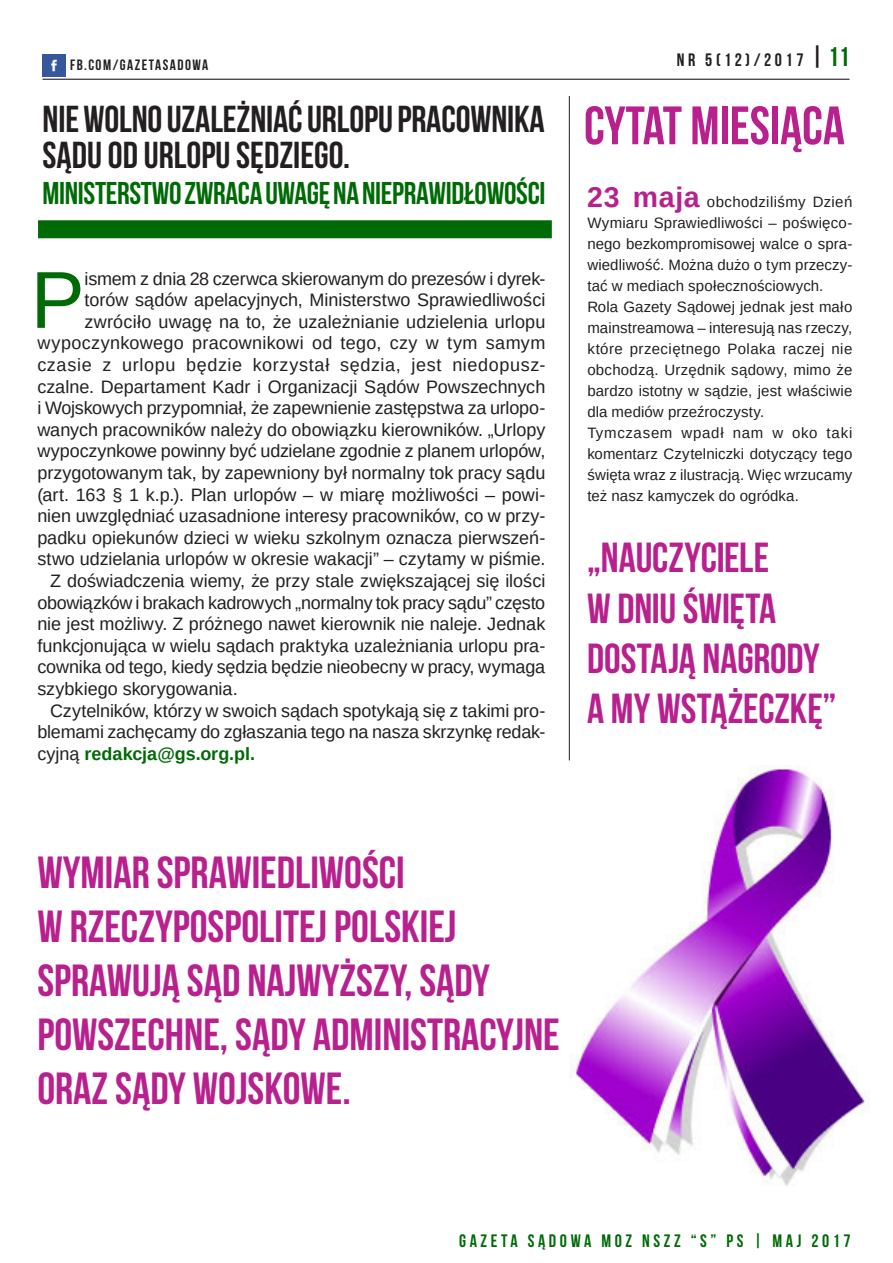
<style>
.page{position:relative;width:893px;height:1263px;background:#fff}
.page>*{position:absolute;margin:0;border:0;box-sizing:border-box;transform-origin:0 0}
.t1{font:80.85px "Arimo";color:#006a07}
.t2{font:700 54px "Bebas Neue";color:#b8208e}
.t3{font:700 45px/54px "Bebas Neue";color:#b8208e}
.t4{font:700 42px/50.4px "Bebas Neue";letter-spacing:-.005em;color:#b8208e}
.t5{font:700 37.5px/36px "Bebas Neue";letter-spacing:-.005em;color:#231f20}
.t6{font:700 31.5px "Bebas Neue";letter-spacing:-.01em;color:#006a07}
.t7{font:18px "Arimo";color:#231f20}
.t8{font:18px "Arimo";letter-spacing:-.02em;color:#231f20}
.t9{font:18px "Arimo";letter-spacing:.035em;color:#231f20}
.t10{font:18px "Arimo";letter-spacing:.02em;color:#231f20}
.t11{font:700 18px "Bebas Neue";letter-spacing:.2em;color:#006a07}
.t12{font:700 18px "Arimo";color:#006a07}
.t13{font:700 18px "Bebas Neue";letter-spacing:.2em;color:#231f20}
.t14{font:15px/21px "Arimo";letter-spacing:.01em;color:#231f20}
.t15{font:700 15px "Bebas Neue";letter-spacing:.1em;color:#231f20}
.s1{font-weight:400;color:#231f20}
.s2{font-size:27px}
.s3{font-size:27px;color:#006a07}
.s4{font-weight:700;font-size:28.5px;color:#b8208e}
</style>
<div class="page">
<hr style="left:43px;top:79px;width:806px;height:1px;background:#231f20">
<img style="left:43px;top:55px;width:22px;height:21px">
<hr style="left:569px;top:96px;width:1px;height:664px;background:#231f20">
<img style="left:569px;top:765px;width:299px;height:421px">
<div style="left:38px;top:220px;width:514px;height:18px;background:#006a07"></div>
<p class="t15" style="left:70px;top:57px;width:140px">FB.COM/GAZETASADOWA</p>
<h3 class="t5" style="left:43px;top:101px;width:504px">NIE WOLNO UZALEŻNIAĆ URLOPU PRACOWNIKA<br>SĄDU OD URLOPU SĘDZIEGO.</h3>
<h3 class="t6" style="left:43px;top:176px;width:484px">MINISTERSTWO ZWRACA UWAGĘ NA NIEPRAWIDŁOWOŚCI</h3>
<h1 class="t1" style="left:31px;top:249px;width:55px">P</h1>
<p class="t7" style="left:85px;top:267px;width:462px">ismem z dnia 28 czerwca skierowanym do prezesów i dyrek-</p>
<p class="t7" style="left:85px;top:289px;width:462px">torów sądów apelacyjnych, Ministerstwo Sprawiedliwości</p>
<p class="t7" style="left:85px;top:310px;width:462px">zwróciło uwagę na to, że uzależnianie udzielenia urlopu</p>
<p class="t10" style="left:37px;top:332px;width:509px">wypoczynkowego pracownikowi od tego, czy w tym samym</p>
<p class="t9" style="left:37px;top:353px;width:509px">czasie z urlopu będzie korzystał sędzia, jest niedopusz-</p>
<p class="t7" style="left:37px;top:375px;width:509px">czalne. Departament Kadr i Organizacji Sądów Powszechnych</p>
<p class="t7" style="left:37px;top:397px;width:509px">i Wojskowych przypomniał, że zapewnienie zastępstwa za urlopo-</p>
<p class="t7" style="left:37px;top:418px;width:509px">wanych pracowników należy do obowiązku kierowników. „Urlopy</p>
<p class="t7" style="left:37px;top:440px;width:509px">wypoczynkowe powinny być udzielane zgodnie z planem urlopów,</p>
<p class="t7" style="left:37px;top:461px;width:509px">przygotowanym tak, by zapewniony był normalny tok pracy sądu</p>
<p class="t7" style="left:37px;top:483px;width:509px">(art. 163 § 1 k.p.). Plan urlopów – w miarę możliwości – powi-</p>
<p class="t7" style="left:37px;top:505px;width:509px">nien uwzględniać uzasadnione interesy pracowników, co w przy-</p>
<p class="t7" style="left:37px;top:526px;width:509px">padku opiekunów dzieci w wieku szkolnym oznacza pierwszeń-</p>
<p class="t7" style="left:37px;top:548px;width:509px">stwo udzielania urlopów w okresie wakacji” – czytamy w piśmie.</p>
<p class="t7" style="left:50px;top:569px;width:497px">Z doświadczenia wiemy, że przy stale zwiększającej się ilości</p>
<p class="t8" style="left:37px;top:591px;width:509px">obowiązków i brakach kadrowych „normalny tok pracy sądu” często</p>
<p class="t7" style="left:37px;top:613px;width:509px">nie jest możliwy. Z próżnego nawet kierownik nie naleje. Jednak</p>
<p class="t7" style="left:37px;top:634px;width:509px">funkcjonująca w wielu sądach praktyka uzależniania urlopu pra-</p>
<p class="t7" style="left:37px;top:656px;width:509px">cownika od tego, kiedy sędzia będzie nieobecny w pracy, wymaga</p>
<p class="t7" style="left:37px;top:677px;width:202px">szybkiego skorygowania.</p>
<p class="t7" style="left:50px;top:699px;width:497px">Czytelników, którzy w swoich sądach spotykają się z takimi pro-</p>
<p class="t7" style="left:37px;top:721px;width:509px">blemami zachęcamy do zgłaszania tego na nasza skrzynkę redak-</p>
<p class="t12" style="left:37px;top:741px;width:219px"><span class="s1">cyjną</span> redakcja@gs.org.pl.</p>
<p class="t13" style="left:677px;top:49px;width:174px">NR 5(12)/2017 <span class="s2">|</span> <span class="s3">11</span></p>
<h2 class="t2" style="left:584px;top:96px;width:262px">CYTAT MIESIĄCA</h2>
<p class="t14" style="left:587px;top:191px;width:267px"><span class="s4">23 maja</span> obchodziliśmy Dzień Wymiaru Sprawiedliwości – poświęco&shy;nego bezkompromisowej walce o spra&shy;wiedliwość. Można dużo o tym przeczy&shy;tać w mediach społecznościowych.<br>Rola Gazety Sądowej jednak jest mało mainstreamowa – interesują nas rzeczy, które przeciętnego Polaka raczej nie obchodzą. Urzędnik sądowy, mimo że bardzo istotny w sądzie, jest właściwie dla mediów przeźroczysty.<br>Tymczasem wpadł nam w oko taki komentarz Czytelniczki dotyczący tego święta wraz z ilustracją. Więc wrzucamy też nasz kamyczek do ogródka.</p>
<h3 class="t4" style="left:587px;top:532px;width:251px">„NAUCZYCIELE<br>W DNIU ŚWIĘTA<br>DOSTAJĄ NAGRODY<br>A MY WSTĄŻECZKĘ”</h3>
<h3 class="t3" style="left:37px;top:845px;width:524px">WYMIAR SPRAWIEDLIWOŚCI<br>W RZECZYPOSPOLITEJ POLSKIEJ<br>SPRAWUJĄ SĄD NAJWYŻSZY, SĄDY<br>POWSZECHNE, SĄDY ADMINISTRACYJNE<br>ORAZ SĄDY WOJSKOWE.</h3>
<p class="t11" style="left:459px;top:1231px;width:393px">GAZETA SĄDOWA MOZ NSZZ “S” PS | MAJ 2017</p>
</div>
